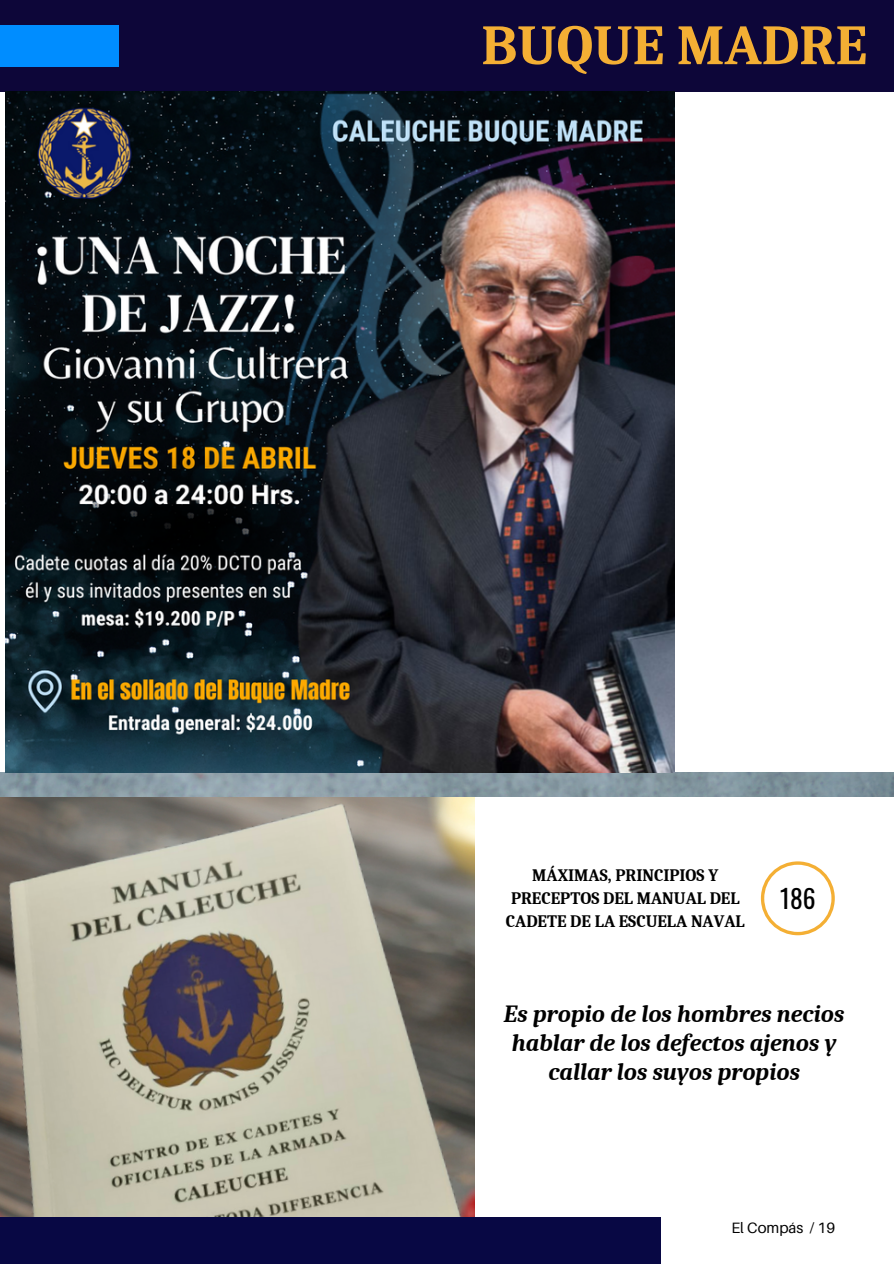
<style>
.page{position:relative;width:894px;height:1264px;background:#fff}
.page>*{position:absolute;margin:0;border:0;box-sizing:border-box;transform-origin:0 0}
.t1{font:700 56.55px "Caladea";color:#f4af34}
.t2{font:25.5px "Oswald";color:#000}
.t3{font:italic 700 24px/29.2px "Caladea";color:#000;text-align:center}
.t4{font:700 16.95px/22.8px "Caladea";color:#000;text-align:center}
.t5{font:15px "Aileron";color:#000}
</style>
<div class="page">
<div style="left:0;top:0;width:893px;height:92px;background:#0d0639"></div>
<div style="left:0;top:25px;width:118px;height:42px;background:#008dff"></div>
<img style="left:0;top:796px;width:490px;height:420px">
<div style="left:0;top:1216px;width:660px;height:47px;background:#080844"></div>
<img style="left:0;top:772px;width:893px;height:24px">
<svg style="left:760px;top:861px;width:74px;height:74px"></svg>
<img style="left:5px;top:92px;width:669px;height:680px">
<h1 class="t1" style="left:481px;top:13px;width:387px">BUQUE MADRE</h1>
<p class="t4" style="left:505px;top:864px;width:240px">MÁXIMAS, PRINCIPIOS Y<br>PRECEPTOS DEL MANUAL DEL<br>CADETE DE LA ESCUELA NAVAL</p>
<p class="t2" style="left:779px;top:878px;width:37px">186</p>
<p class="t3" style="left:504px;top:999px;width:342px">Es propio de los hombres necios hablar de los defectos ajenos y callar los suyos propios</p>
<p class="t5" style="left:731px;top:1218px;width:105px">El Compás / 19</p>
</div>
